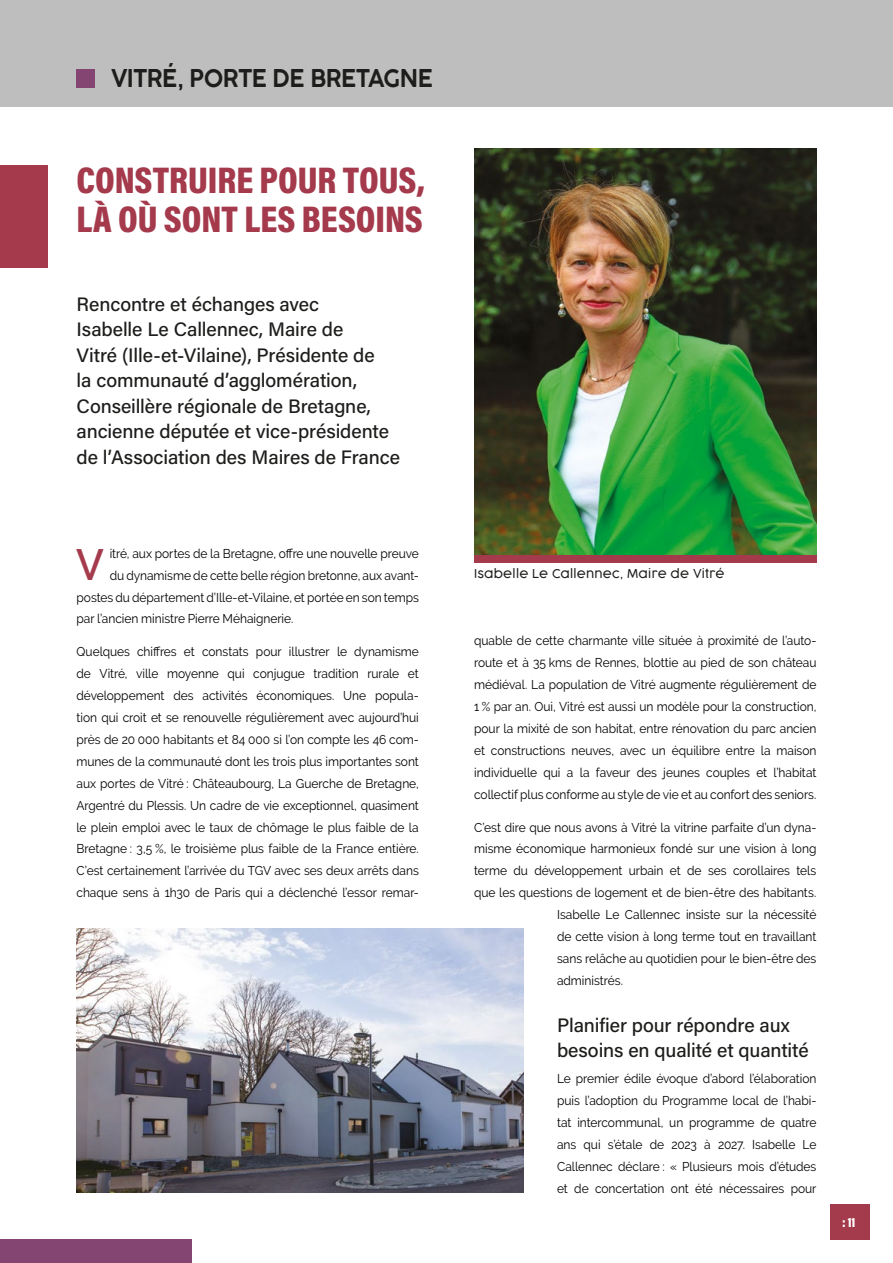
<style>
.page{position:relative;width:893px;height:1263px;background:#fff}
.page>*{position:absolute;margin:0;border:0;box-sizing:border-box;transform-origin:0 0}
.t1{font:600 43.65px "Raleway";color:#a43a4c;scale:.94 1}
.t2{font:37.5px/39px "Acumin Variable Concept";letter-spacing:-.005em;color:#a43a4c}
.t3{font:600 24px "COCOGOOSE";letter-spacing:-.03em;color:#1d1d1b;scale:.95 1}
.t4{font:19.5px/25.5px "Acumin Variable Concept";letter-spacing:-.005em;color:#1d1d1b}
.t5{font:13.5px "Acumin Variable Concept";color:#fff}
.t6{font:12.75px/21.9px "Raleway";letter-spacing:-.005em;color:#000;text-align:justify;scale:.94 1}
.t7{font:300 12px "Cocogoose";letter-spacing:.025em;color:#1d1d1b}
</style>
<div class="page">
<div style="left:0;top:0;width:893px;height:106px;background:#bfbebe"></div>
<div style="left:830px;top:1204px;width:40px;height:35px;background:#a43b4c"></div>
<div style="left:0;top:1239px;width:191px;height:24px;background:#854572"></div>
<div style="left:77px;top:69px;width:18px;height:18px;background:#854572"></div>
<img style="left:77px;top:928px;width:446px;height:265px">
<div style="left:0;top:166px;width:47px;height:102px;background:#a43a4c"></div>
<div style="left:474px;top:519px;width:342px;height:43px;background:#a43a4c"></div>
<img style="left:474px;top:149px;width:342px;height:405px">
<h3 class="t3" style="left:111px;top:62px;width:340px">VITRÉ, PORTE DE BRETAGNE</h3>
<h2 class="t2" style="left:77px;top:159px;width:350px">CONSTRUIRE POUR TOUS,<br>LÀ OÙ SONT LES BESOINS</h2>
<p class="t4" style="left:77px;top:290px;width:325px">Rencontre et échanges avec<br>Isabelle Le Callennec, Maire de<br>Vitré (Ille-et-Vilaine), Présidente de<br>la communauté d’agglomération, Conseillère régionale de Bretagne, ancienne députée et vice-présidente de l’Association des Maires de France</p>
<h1 class="t1" style="left:76px;top:539px;width:31px">V</h1>
<p class="t6" style="left:110px;top:542px;width:330px">itré, aux portes de la Bretagne, offre une nouvelle preuve</p>
<p class="t7" style="left:474px;top:566px;width:252px">Isabelle Le Callennec, Maire de Vitré</p>
<p class="t6" style="left:110px;top:564px;width:330px">du dynamisme de cette belle région bretonne, aux avant-</p>
<p class="t6" style="left:77px;top:586px;width:366px">postes du département d’Ille-et-Vilaine, et portée en son temps</p>
<p class="t6" style="left:77px;top:608px;width:232px">par l’ancien ministre Pierre Méhaignerie.</p>
<p class="t6" style="left:77px;top:641px;width:366px">Quelques chiffres et constats pour illustrer le dynamisme de Vitré, ville moyenne qui conjugue tradition rurale et développement des activités économiques. Une popula&shy;tion qui croit et se renouvelle régulièrement avec aujourd’hui près de 20 000 habitants et 84 000 si l’on compte les 46 com&shy;munes de la communauté dont les trois plus importantes sont aux portes de Vitré : Châteaubourg, La Guerche de Bretagne, Argentré du Plessis. Un cadre de vie exceptionnel, quasiment le plein emploi avec le taux de chômage le plus faible de la Bretagne : 3,5 %, le troisième plus faible de la France entière.<br>C’est certainement l’arrivée du TGV avec ses deux arrêts dans chaque sens à 1h30 de Paris qui a déclenché l’essor remar-</p>
<p class="t6" style="left:474px;top:630px;width:366px">quable de cette charmante ville située à proximité de l’auto&shy;route et à 35 kms de Rennes, blottie au pied de son château médiéval. La population de Vitré augmente régulièrement de 1 % par an. Oui, Vitré est aussi un modèle pour la construction, pour la mixité de son habitat, entre rénovation du parc ancien et constructions neuves, avec un équilibre entre la maison individuelle qui a la faveur des jeunes couples et l’habitat collectif plus conforme au style de vie et au confort des seniors.</p>
<p class="t6" style="left:474px;top:816px;width:366px">C’est dire que nous avons à Vitré la vitrine parfaite d’un dyna-</p>
<p class="t6" style="left:474px;top:838px;width:366px">misme économique harmonieux fondé sur une vision à long</p>
<p class="t6" style="left:474px;top:860px;width:366px">terme du développement urbain et de ses corollaires tels</p>
<p class="t6" style="left:474px;top:882px;width:366px">que les questions de logement et de bien-être des habitants.</p>
<p class="t6" style="left:557px;top:904px;width:277px">Isabelle Le Callennec insiste sur la nécessité</p>
<p class="t6" style="left:557px;top:925px;width:277px">de cette vision à long terme tout en travaillant</p>
<p class="t6" style="left:557px;top:947px;width:277px">sans relâche au quotidien pour le bien-être des</p>
<p class="t6" style="left:557px;top:969px;width:72px">administrés.</p>
<h3 class="t4" style="left:557px;top:1011px;width:253px">Planifier pour répondre aux besoins en qualité et quantité</h3>
<p class="t6" style="left:557px;top:1068px;width:277px">Le premier édile évoque d’abord l’élaboration puis l’adoption du Programme local de l’habi&shy;tat intercommunal, un programme de quatre ans qui s’étale de 2023 à 2027. Isabelle Le Callennec déclare : « Plusieurs mois d’études et de concertation ont été nécessaires pour</p>
<p class="t5" style="left:842px;top:1212px;width:15px">:11</p>
</div>
